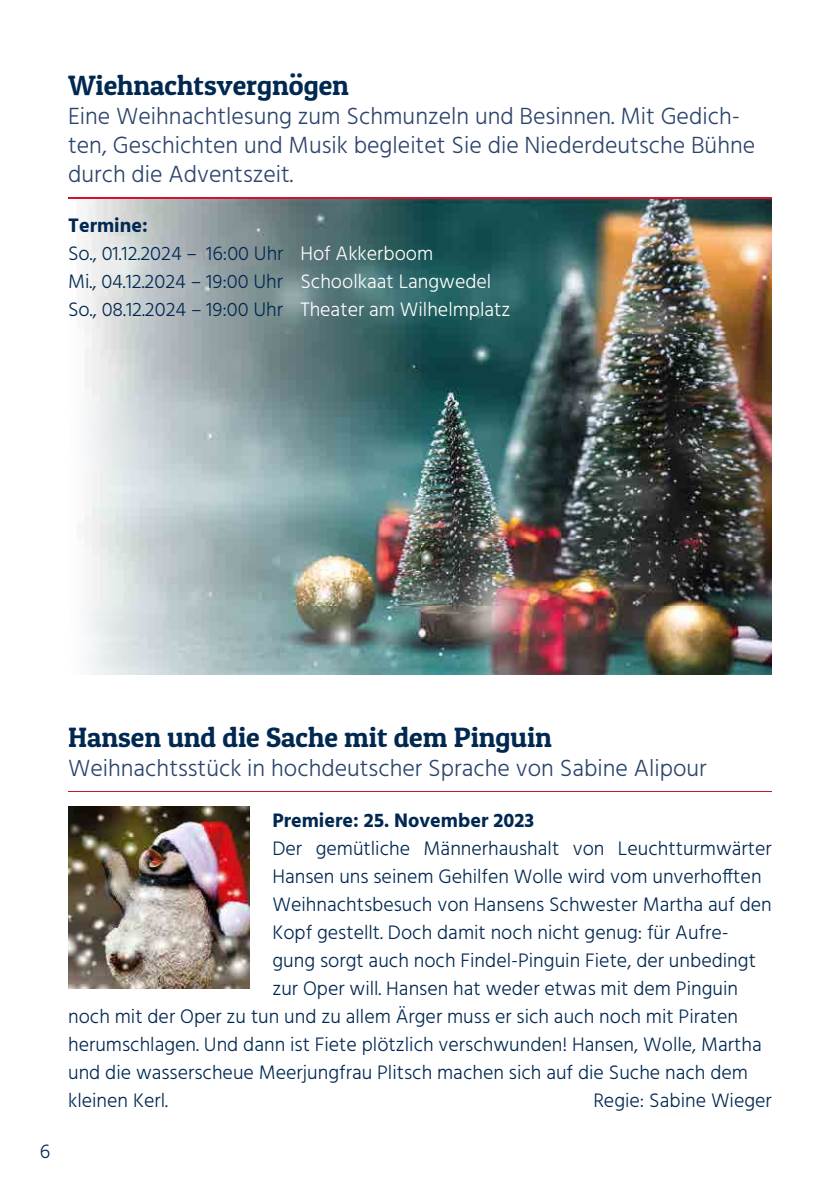
<style>
.page{position:relative;width:840px;height:1191px;background:#fff}
.page>*{position:absolute;margin:0;border:0;box-sizing:border-box;transform-origin:0 0}
.t1{font:28px "Patua One";color:#002851}
.t2{font:300 24px/28.8px "Hind";color:#2b446c}
.t3{font:300 20px/28px "Hind";color:#002851}
.t4{font:700 20px "Hind";color:#002851}
.s1{font-weight:700}
.s2{color:#fff}
</style>
<div class="page">
<img style="left:68px;top:198px;width:703px;height:477px">
<hr style="left:68px;top:197px;width:703px;height:1px;background:#d51130">
<hr style="left:68px;top:791px;width:703px;height:1px;background:#d51130">
<img style="left:68px;top:806px;width:181px;height:182px">
<h1 class="t1" style="left:68px;top:68px;width:282px">Wiehnachtsvergnögen</h1>
<p class="t2" style="left:68px;top:103px;width:688px">Eine Weihnachtlesung zum Schmunzeln und Besinnen. Mit Gedich&shy;ten, Geschichten und Musik begleitet Sie die Niederdeutsche Bühne durch die Adventszeit.</p>
<p class="t3" style="left:68px;top:212px;width:443px"><span class="s1">Termine:<br></span>So., 01.12.2024 – 16:00 Uhr <span class="s2">Hof Akkerboom<br></span>Mi., 04.12.2024 – 19:00 Uhr <span class="s2">Schoolkaat Langwedel </span>So., 08.12.2024 – 19:00 Uhr <span class="s2">Theater am Wilhelmplatz</span></p>
<p class="t3" style="left:40px;top:1138px;width:12px">6</p>
<h1 class="t1" style="left:68px;top:720px;width:485px">Hansen und die Sache mit dem Pinguin</h1>
<p class="t2" style="left:68px;top:755px;width:640px">Weihnachtsstück in hochdeutscher Sprache von Sabine Alipour</p>
<p class="t4" style="left:272px;top:808px;width:263px">Premiere: 25. November 2023</p>
<p class="t3" style="left:272px;top:835px;width:500px">Der gemütliche Männerhaushalt von Leuchtturmwärter</p>
<p class="t3" style="left:272px;top:863px;width:490px">Hansen uns seinem Gehilfen Wolle wird vom unverhofften</p>
<p class="t3" style="left:272px;top:891px;width:500px">Weihnachtsbesuch von Hansens Schwester Martha auf den</p>
<p class="t3" style="left:272px;top:919px;width:457px">Kopf gestellt. Doch damit noch nicht genug: für Aufre-</p>
<p class="t3" style="left:272px;top:947px;width:484px">gung sorgt auch noch Findel-Pinguin Fiete, der unbedingt</p>
<p class="t3" style="left:272px;top:975px;width:467px">zur Oper will. Hansen hat weder etwas mit dem Pinguin</p>
<p class="t3" style="left:68px;top:1003px;width:671px">noch mit der Oper zu tun und zu allem Ärger muss er sich auch noch mit Piraten</p>
<p class="t3" style="left:68px;top:1031px;width:694px">herumschlagen. Und dann ist Fiete plötzlich verschwunden! Hansen, Wolle, Martha</p>
<p class="t3" style="left:68px;top:1059px;width:681px">und die wasserscheue Meerjungfrau Plitsch machen sich auf die Suche nach dem</p>
<p class="t3" style="left:68px;top:1087px;width:101px">kleinen Kerl.</p>
<p class="t3" style="left:593px;top:1087px;width:180px">Regie: Sabine Wieger</p>
</div>
